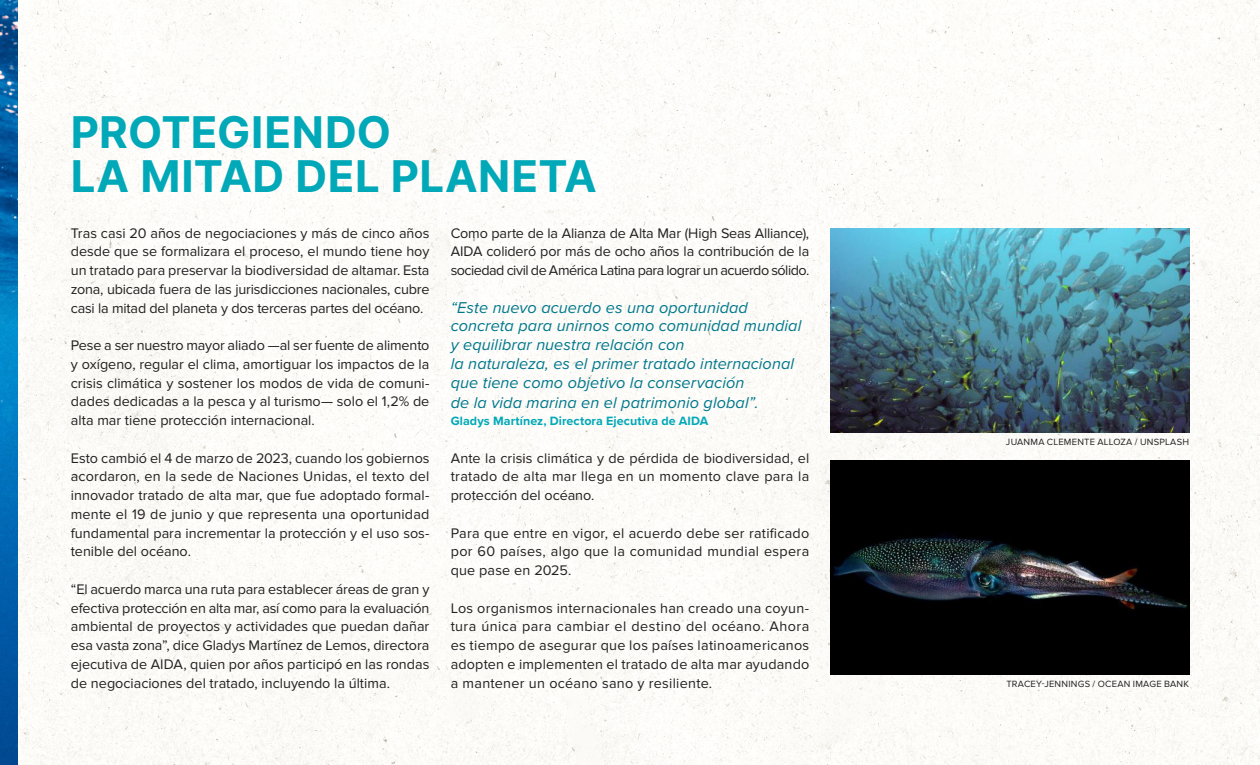
<style>
.page{position:relative;width:1260px;height:765px;background:#fff}
.page>*{position:absolute;margin:0;border:0;box-sizing:border-box;transform-origin:0 0}
.t1{font:43.75px/43.8px "Inter";letter-spacing:.01em;color:#00a8b8}
.Citas{font:italic 16.25px/19px "Proxima Nova";letter-spacing:.005em;color:#00788b}
.Txt_corrido{font:14.38px/18.8px "Proxima Nova";color:#231f20;text-align:justify}
.Txt_corrido-2{font:700 12.5px "Proxima Nova";letter-spacing:.005em;color:#00a8b8}
.PIed_e_fotos{font:9.38px "Proxima Nova";letter-spacing:.025em;color:#231f20}
</style>
<div class="page">
<img style="left:18px;top:0;width:1242px;height:765px">
<img style="left:831px;top:228px;width:358px;height:205px">
<img style="left:831px;top:460px;width:358px;height:214px">
<img style="left:0;top:0;width:18px;height:765px">
<p class="t1" style="left:71px;top:109px;width:527px">PROTEGIENDO<br>LA MITAD DEL PLANETA</p>
<p class="Txt_corrido" style="left:71px;top:224px;width:360px">Tras casi 20 años de negociaciones y más de cinco años desde que se formalizara el proceso, el mundo tiene hoy un tratado para preservar la biodiversidad de altamar. Esta zona, ubicada fuera de las jurisdicciones nacionales, cubre casi la mitad del planeta y dos terceras partes del océano.</p>
<p class="Txt_corrido" style="left:71px;top:336px;width:360px">Pese a ser nuestro mayor aliado —al ser fuente de alimento y oxígeno, regular el clima, amortiguar los impactos de la crisis climática y sostener los modos de vida de comuni&shy;dades dedicadas a la pesca y al turismo— solo el 1,2% de alta mar tiene protección internacional.</p>
<p class="Txt_corrido" style="left:71px;top:449px;width:360px">Esto cambió el 4 de marzo de 2023, cuando los gobiernos acordaron, en la sede de Naciones Unidas, el texto del innovador tratado de alta mar, que fue adoptado formal&shy;mente el 19 de junio y que representa una oportunidad fundamental para incrementar la protección y el uso sos&shy;tenible del océano.</p>
<p class="Txt_corrido" style="left:71px;top:580px;width:360px">“El acuerdo marca una ruta para establecer áreas de gran y efectiva protección en alta mar, así como para la evaluación ambiental de proyectos y actividades que puedan dañar esa vasta zona”, dice Gladys Martínez de Lemos, directora ejecutiva de AIDA, quien por años participó en las rondas de negociaciones del tratado, incluyendo la última.</p>
<p class="Txt_corrido" style="left:451px;top:224px;width:360px">Como parte de la Alianza de Alta Mar (High Seas Alliance), AIDA colideró por más de ocho años la contribución de la sociedad civil de América Latina para lograr un acuerdo sólido.</p>
<p class="Citas" style="left:451px;top:297px;width:352px">“Este nuevo acuerdo es una oportunidad concreta para unirnos como comunidad mundial y equilibrar nuestra relación con<br>la naturaleza, es el primer tratado internacional que tiene como objetivo la conservación<br>de la vida marina en el patrimonio global”.</p>
<p class="Txt_corrido-2" style="left:451px;top:412px;width:259px">Gladys Martínez, Directora Ejecutiva de AIDA</p>
<p class="Txt_corrido" style="left:451px;top:449px;width:360px">Ante la crisis climática y de pérdida de biodiversidad, el tratado de alta mar llega en un momento clave para la protección del océano.</p>
<p class="Txt_corrido" style="left:451px;top:524px;width:360px">Para que entre en vigor, el acuerdo debe ser ratificado por 60 países, algo que la comunidad mundial espera que pase en 2025.</p>
<p class="Txt_corrido" style="left:451px;top:599px;width:360px">Los organismos internacionales han creado una coyun&shy;tura única para cambiar el destino del océano. Ahora es tiempo de asegurar que los países latinoamericanos adopten e implementen el tratado de alta mar ayudando a mantener un océano sano y resiliente.</p>
<p class="PIed_e_fotos" style="left:1006px;top:436px;width:185px">JUANMA CLEMENTE ALLOZA / UNSPLASH</p>
<p class="PIed_e_fotos" style="left:1006px;top:679px;width:184px">TRACEY-JENNINGS / OCEAN IMAGE BANK</p>
</div>
